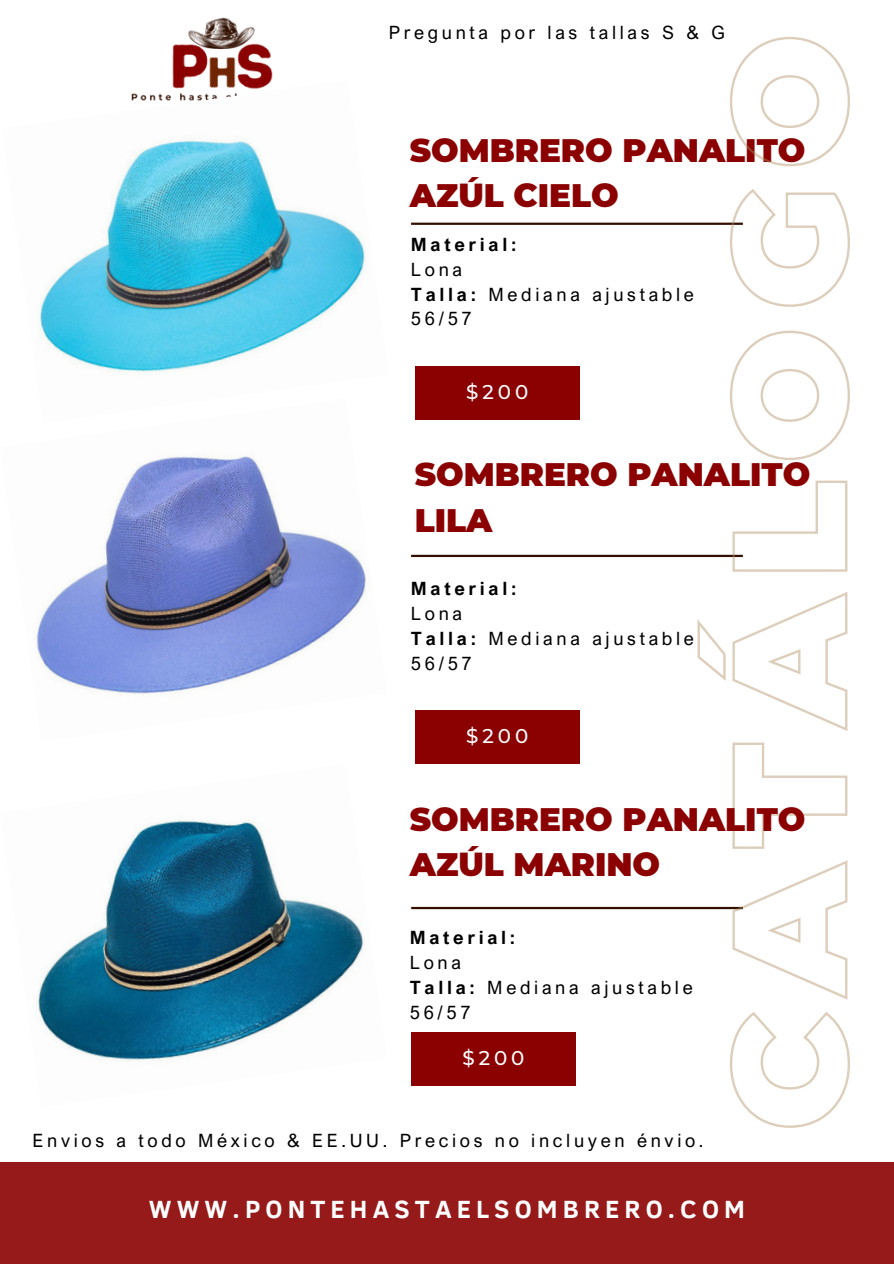
<style>
.page{position:relative;width:894px;height:1264px;background:#fff}
.page>*{position:absolute;margin:0;border:0;box-sizing:border-box;transform-origin:0 0}
.t1{font:900 32.55px/45px "Montserrat";color:#8b0000}
.t2{font:700 25.5px "Clear Sans";letter-spacing:.2em;color:#fff}
.t3{font:500 19.8px "Montserrat";letter-spacing:.2em;color:#fff}
.t4{font:18.3px/24.8px "Arial Nova";letter-spacing:.2em;color:#000}
.t5{font:700 18.3px "Arial Nova";letter-spacing:.2em;color:#000}
.s1{font-weight:700}
</style>
<div class="page">
<div style="left:0;top:1162px;width:893px;height:101px;background:#961a1a"></div>
<hr style="left:411px;top:223px;width:331px;height:2px;background:#321000">
<div style="left:414px;top:366px;width:165px;height:53px;background:#8b0000"></div>
<hr style="left:411px;top:555px;width:331px;height:2px;background:#321000">
<hr style="left:411px;top:906px;width:331px;height:3px;background:#321000">
<img style="left:172px;top:17px;width:101px;height:63px">
<div style="left:414px;top:710px;width:165px;height:54px;background:#8b0000"></div>
<div style="left:411px;top:1032px;width:164px;height:54px;background:#8b0000"></div>
<img style="left:38px;top:80px;width:328px;height:293px">
<svg style="left:695px;top:36px;width:155px;height:1092px"></svg>
<img style="left:34px;top:455px;width:332px;height:240px">
<img style="left:38px;top:818px;width:326px;height:243px">
<p class="t4" style="left:388px;top:20px;width:338px">Pregunta por las tallas S &amp; G</p>
<p class="t1" style="left:409px;top:127px;width:397px">SOMBRERO PANALITO<br>AZÚL CIELO</p>
<p class="t5" style="left:411px;top:233px;width:107px">Material:</p>
<p class="t4" style="left:411px;top:257px;width:53px">Lona</p>
<p class="t4" style="left:411px;top:281px;width:284px"><span class="s1">Talla:</span> Mediana ajustable<br>56/57</p>
<p class="t3" style="left:466px;top:379px;width:64px">$200</p>
<p class="t1" style="left:414px;top:452px;width:397px">SOMBRERO PANALITO<br>LILA</p>
<h2 class="t5" style="left:411px;top:577px;width:107px">Material:</h2>
<p class="t4" style="left:411px;top:601px;width:53px">Lona</p>
<p class="t4" style="left:411px;top:625px;width:284px"><span class="s1">Talla:</span> Mediana ajustable<br>56/57</p>
<h1 class="t3" style="left:466px;top:724px;width:64px">$200</h1>
<h2 class="t1" style="left:409px;top:796px;width:397px">SOMBRERO PANALITO<br>AZÚL MARINO</h2>
<p class="t5" style="left:409px;top:926px;width:107px">Material:</p>
<h4 class="t4" style="left:409px;top:949px;width:53px">Lona</h4>
<p class="t4" style="left:409px;top:974px;width:284px"><span class="s1">Talla:</span> Mediana ajustable<br>56/57</p>
<p class="t3" style="left:462px;top:1046px;width:64px">$200</p>
<h4 class="t4" style="left:33px;top:1127px;width:672px">Envios a todo México &amp; EE.UU. Precios no incluyen énvio.</h4>
<p class="t2" style="left:149px;top:1190px;width:597px">WWW.PONTEHASTAELSOMBRERO.COM</p>
</div>
